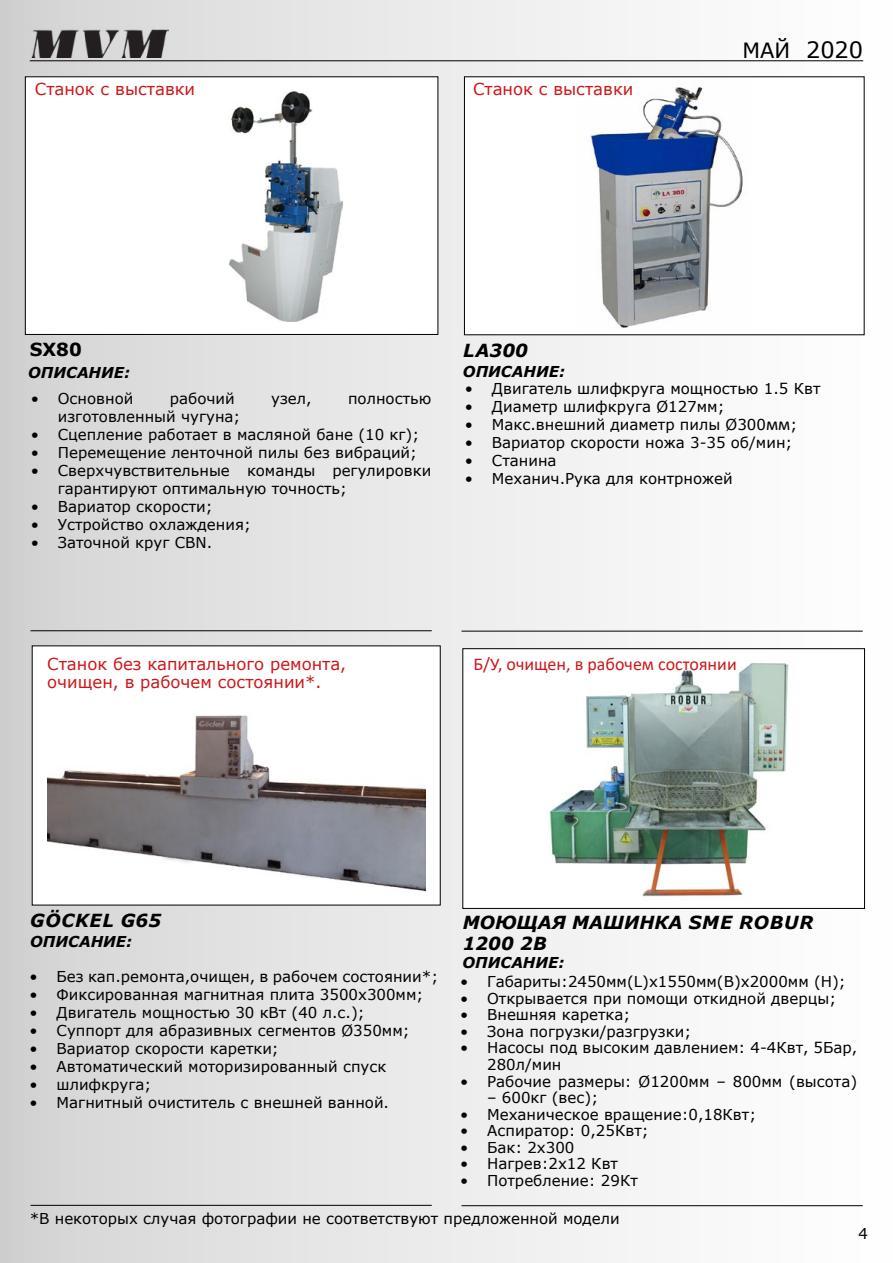
<style>
.page{position:relative;width:893px;height:1263px;background:#fff}
.page>*{position:absolute;margin:0;border:0;box-sizing:border-box;transform-origin:0 0}
.t1{font:22.5px "Verdana";color:#000}
.t2{font:italic 700 18px/21.6px "Verdana";color:#000}
.t3{font:18px "Calibri";color:#cd171a}
.t4{font:italic 700 18px "Verdana";letter-spacing:.035em;color:#000}
.t5{font:700 18px "Verdana";color:#000}
.t6{font:16.5px/18px "Verdana";color:#cd171a}
.t7{font:15px/18px "Verdana";color:#000}
.t8{font:italic 700 15px "Verdana";color:#000}
.s1{font-size:21px}
.s2{font-family:"Calibri";font-size:18px}
</style>
<div class="page">
<div style="left:1px;top:1px;width:891px;height:1261px;background:linear-gradient(to right,#d4d4d4,#fff)"></div>
<hr style="left:30px;top:60px;width:833px;height:1px;background:#000">
<img style="left:30px;top:27px;width:138px;height:30px">
<hr style="left:31px;top:630px;width:401px;height:1px;background:#000">
<hr style="left:31px;top:1205px;width:401px;height:1px;background:#000">
<hr style="left:461px;top:631px;width:402px;height:1px;background:#000">
<hr style="left:461px;top:1205px;width:402px;height:1px;background:#000">
<div style="left:25px;top:76px;width:413px;height:259px;background:#fff;border:1px solid #000"></div>
<img style="left:229px;top:91px;width:113px;height:230px">
<div style="left:32px;top:645px;width:409px;height:260px;background:#fff"></div>
<img style="left:47px;top:715px;width:379px;height:177px">
<div style="left:464px;top:77px;width:400px;height:258px;background:#fff"></div>
<img style="left:590px;top:87px;width:153px;height:242px">
<div style="left:463px;top:649px;width:401px;height:259px;background:#fff"></div>
<img style="left:549px;top:663px;width:240px;height:234px">
<div style="left:462px;top:648px;width:403px;height:261px;border:1px solid #000"></div>
<p class="t6" style="left:35px;top:80px;width:162px">Станок с выставки</p>
<p class="t6" style="left:473px;top:80px;width:162px">Станок с выставки</p>
<h1 class="t1" style="left:742px;top:35px;width:122px"><span class="s1">МАЙ</span> 2020</h1>
<p class="t5" style="left:30px;top:337px;width:54px">SX80</p>
<p class="t7" style="left:31px;top:389px;width:104px">• Основной</p>
<p class="t7" style="left:170px;top:389px;width:66px">рабочий</p>
<p class="t7" style="left:271px;top:389px;width:42px">узел,</p>
<p class="t7" style="left:348px;top:389px;width:85px">полностью</p>
<p class="t7" style="left:58px;top:407px;width:184px">изготовленный чугуна;</p>
<p class="t7" style="left:31px;top:425px;width:390px">• Сцепление работает в масляной бане (10 кг);</p>
<p class="t7" style="left:31px;top:443px;width:388px">• Перемещение ленточной пилы без вибраций;</p>
<p class="t7" style="left:58px;top:461px;width:375px;text-indent:-27px">• Сверхчувствительные команды регулировки гарантируют оптимальную точность;</p>
<p class="t7" style="left:31px;top:497px;width:183px">• Вариатор скорости;</p>
<p class="t7" style="left:31px;top:515px;width:222px">• Устройство охлаждения;</p>
<p class="t7" style="left:31px;top:533px;width:183px">• Заточной круг CBN.</p>
<p class="t8" style="left:28px;top:361px;width:104px">ОПИСАНИЕ:</p>
<p class="t2" style="left:463px;top:339px;width:66px">LA300</p>
<p class="t8" style="left:463px;top:361px;width:104px">ОПИСАНИЕ:</p>
<p class="t7" style="left:465px;top:379px;width:357px">• Двигатель шлифкруга мощностью 1.5 Квт</p>
<p class="t7" style="left:465px;top:397px;width:261px">• Диаметр шлифкруга Ø127мм;</p>
<p class="t7" style="left:465px;top:415px;width:334px">• Макс.внешний диаметр пилы Ø300<span class="s2">мм</span>;</p>
<p class="t7" style="left:465px;top:433px;width:329px">• Вариатор скорости ножа 3-35 об/мин;</p>
<p class="t7" style="left:465px;top:451px;width:93px">• Станина</p>
<p class="t7" style="left:465px;top:469px;width:269px">• Механич.Рука для контрножей</p>
<p class="t6" style="left:47px;top:654px;width:301px">Станок без капитального ремонта, очищен, в рабочем состоянии*.</p>
<p class="t3" style="left:473px;top:651px;width:265px">Б/У, очищен, в рабочем состоянии</p>
<p class="t4" style="left:30px;top:908px;width:133px">GÖCKEL G65</p>
<p class="t8" style="left:30px;top:931px;width:104px">ОПИСАНИЕ:</p>
<p class="t7" style="left:30px;top:967px;width:410px">• Без кап.ремонта,очищен, в рабочем состоянии*;</p>
<p class="t7" style="left:30px;top:985px;width:395px">• Фиксированная магнитная плита 3500x300мм;</p>
<p class="t7" style="left:30px;top:1003px;width:337px">• Двигатель мощностью 30 кВт (40 л.с.);</p>
<p class="t7" style="left:30px;top:1021px;width:381px">• Суппорт для абразивных сегментов Ø350мм;</p>
<p class="t7" style="left:30px;top:1039px;width:251px">• Вариатор скорости каретки;</p>
<p class="t7" style="left:30px;top:1057px;width:358px">• Автоматический моторизированный спуск</p>
<p class="t7" style="left:30px;top:1075px;width:123px">• шлифкруга;</p>
<p class="t7" style="left:30px;top:1093px;width:361px">• Магнитный очиститель с внешней ванной.</p>
<p class="t2" style="left:463px;top:911px;width:352px">МОЮЩАЯ МАШИНКА SME ROBUR<br>1200 2B</p>
<p class="t7" style="left:460px;top:973px;width:387px">• Габариты:2450мм(L)x1550мм(B)x2000мм (H);</p>
<p class="t7" style="left:460px;top:989px;width:378px">• Открывается при помощи откидной дверцы;</p>
<p class="t7" style="left:460px;top:1006px;width:172px">• Внешняя каретка;</p>
<p class="t7" style="left:460px;top:1022px;width:232px">• Зона погрузки/разгрузки;</p>
<p class="t7" style="left:487px;top:1040px;width:372px;line-height:16.5px;text-indent:-27px">• Насосы под высоким давлением: 4-4Квт, 5Бар,<br>280л/мин</p>
<p class="t7" style="left:460px;top:1072px;width:399px">• Рабочие размеры: Ø1200мм – 800мм (высота)</p>
<p class="t7" style="left:487px;top:1088px;width:112px">– 600кг (вес);</p>
<p class="t7" style="left:460px;top:1105px;width:297px">• Механическое вращение:0,18Квт;</p>
<p class="t7" style="left:460px;top:1121px;width:190px">• Аспиратор: 0,25Квт;</p>
<p class="t7" style="left:460px;top:1138px;width:116px">• Бак: 2x300</p>
<p class="t7" style="left:460px;top:1154px;width:159px">• Нагрев:2x12 Квт</p>
<p class="t7" style="left:460px;top:1171px;width:179px">• Потребление: 29Кт</p>
<p class="t8" style="left:462px;top:952px;width:104px">ОПИСАНИЕ:</p>
<p class="t7" style="left:30px;top:1209px;width:591px">*В некоторых случая фотографии не соответствуют предложенной модели</p>
<p class="t7" style="left:858px;top:1224px;width:11px">4</p>
</div>
